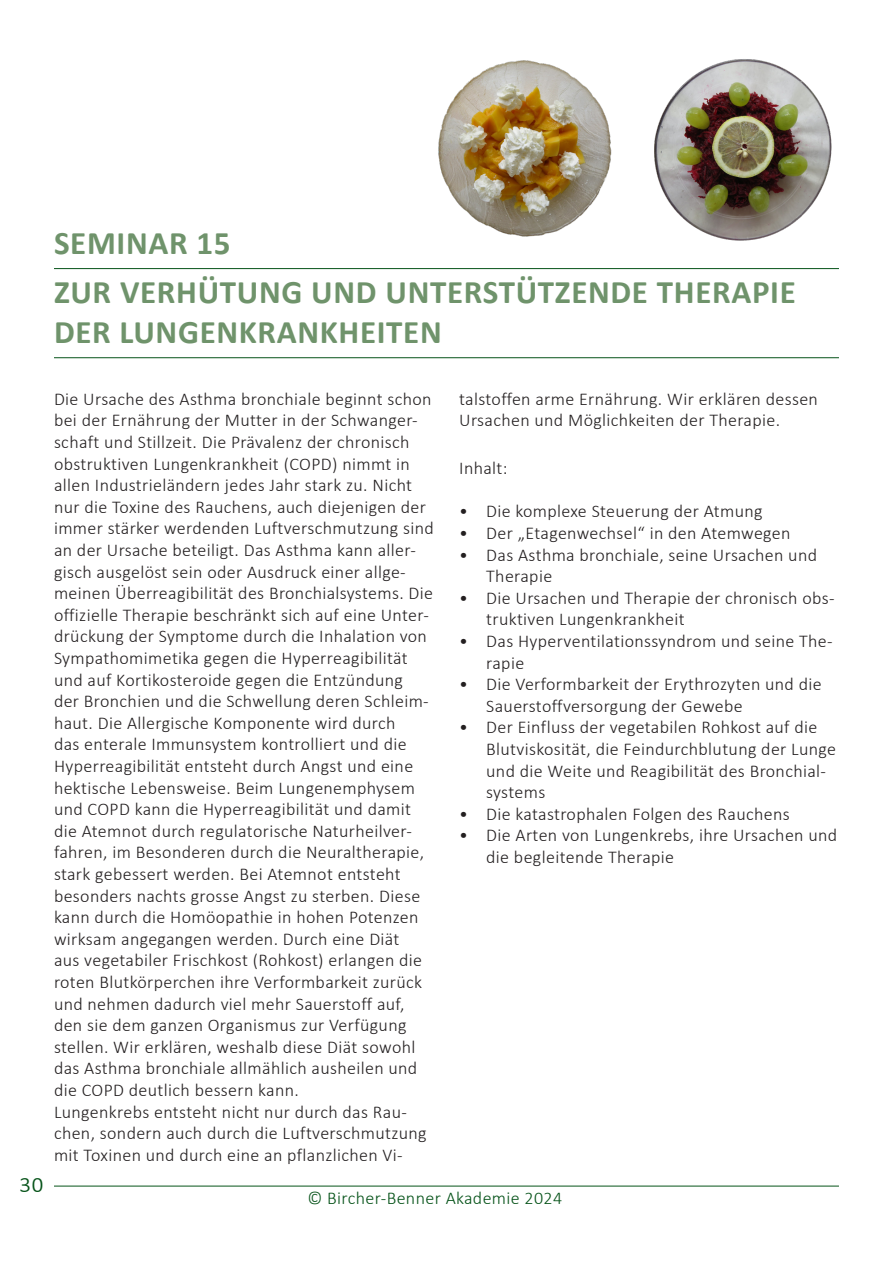
<style>
.page{position:relative;width:893px;height:1263px;background:#fff}
.page>*{position:absolute;margin:0;border:0;box-sizing:border-box;transform-origin:0 0}
.t1{font:700 33px/39.6px "Calibri";letter-spacing:.02em;color:#6f936b}
.t2{font:300 27px "Calibri";color:#065319}
.t3{font:300 18px/21.6px "Calibri";letter-spacing:.02em;color:#231f20}
.t4{font:300 18px "Calibri";letter-spacing:.02em;color:#065319}
</style>
<div class="page">
<hr style="left:54px;top:1186px;width:785px;height:1px;background:#065319">
<hr style="left:54px;top:268px;width:785px;height:1px;background:#065319">
<hr style="left:54px;top:357px;width:785px;height:1px;background:#065319">
<img style="left:654px;top:59px;width:178px;height:182px">
<img style="left:438px;top:60px;width:174px;height:177px">
<p class="t1" style="left:54px;top:223px;width:178px">SEMINAR 15</p>
<p class="t1" style="left:54px;top:272px;width:743px">ZUR VERHÜTUNG UND UNTERSTÜTZENDE THERAPIE<br>DER LUNGENKRANKHEITEN</p>
<h2 class="t2" style="left:19px;top:1166px;width:26px">30</h2>
<p class="t3" style="left:54px;top:388px;width:381px">Die Ursache des Asthma bronchiale beginnt schon bei der Ernährung der Mutter in der Schwanger&shy;schaft und Stillzeit. Die Prävalenz der chronisch obstruktiven Lungenkrankheit (COPD) nimmt in allen Industrieländern jedes Jahr stark zu. Nicht nur die Toxine des Rauchens, auch diejenigen der immer stärker werdenden Luftverschmutzung sind an der Ursache beteiligt. Das Asthma kann aller&shy;gisch ausgelöst sein oder Ausdruck einer allge&shy;meinen Überreagibilität des Bronchialsystems. Die offizielle Therapie beschränkt sich auf eine Unter&shy;drückung der Symptome durch die Inhalation von Sympathomimetika gegen die Hyperreagibilität und auf Kortikosteroide gegen die Entzündung<br>der Bronchien und die Schwellung deren Schleim&shy;haut. Die Allergische Komponente wird durch<br>das enterale Immunsystem kontrolliert und die Hyperreagibilität entsteht durch Angst und eine hektische Lebensweise. Beim Lungenemphysem und COPD kann die Hyperreagibilität und damit die Atemnot durch regulatorische Naturheilver&shy;fahren, im Besonderen durch die Neuraltherapie, stark gebessert werden. Bei Atemnot entsteht besonders nachts grosse Angst zu sterben. Diese kann durch die Homöopathie in hohen Potenzen wirksam angegangen werden. Durch eine Diät<br>aus vegetabiler Frischkost (Rohkost) erlangen die roten Blutkörperchen ihre Verformbarkeit zurück und nehmen dadurch viel mehr Sauerstoff auf, den sie dem ganzen Organismus zur Verfügung stellen. Wir erklären, weshalb diese Diät sowohl das Asthma bronchiale allmählich ausheilen und die COPD deutlich bessern kann.</p>
<p class="t3" style="left:54px;top:1101px;width:374px">Lungenkrebs entsteht nicht nur durch das Rau&shy;chen, sondern auch durch die Luftverschmutzung mit Toxinen und durch eine an pflanzlichen Vi-</p>
<p class="t3" style="left:459px;top:388px;width:360px">talstoffen arme Ernährung. Wir erklären dessen<br>Ursachen und Möglichkeiten der Therapie.</p>
<p class="t3" style="left:459px;top:457px;width:50px">Inhalt:</p>
<p class="t3" style="left:459px;top:500px;width:305px">• Die komplexe Steuerung der Atmung</p>
<p class="t3" style="left:459px;top:522px;width:333px">• Der „Etagenwechsel“ in den Atemwegen</p>
<p class="t3" style="left:486px;top:544px;width:332px;text-indent:-27px">• Das Asthma bronchiale, seine Ursachen und<br>Therapie</p>
<p class="t3" style="left:486px;top:587px;width:350px;text-indent:-27px">• Die Ursachen und Therapie der chronisch obs&shy;truktiven Lungenkrankheit</p>
<p class="t3" style="left:486px;top:630px;width:348px;text-indent:-27px">• Das Hyperventilationssyndrom und seine The&shy;rapie</p>
<p class="t3" style="left:486px;top:673px;width:337px;text-indent:-27px">• Die Verformbarkeit der Erythrozyten und die<br>Sauerstoffversorgung der Gewebe</p>
<p class="t3" style="left:486px;top:716px;width:351px;text-indent:-27px">• Der Einfluss der vegetabilen Rohkost auf die Blutviskosität, die Feindurchblutung der Lunge und die Weite und Reagibilität des Bronchial&shy;systems</p>
<p class="t3" style="left:459px;top:803px;width:332px">• Die katastrophalen Folgen des Rauchens</p>
<p class="t3" style="left:486px;top:824px;width:352px;text-indent:-27px">• Die Arten von Lungenkrebs, ihre Ursachen und die begleitende Therapie</p>
<p class="t4" style="left:307px;top:1186px;width:256px">© Bircher-Benner Akademie 2024</p>
</div>
